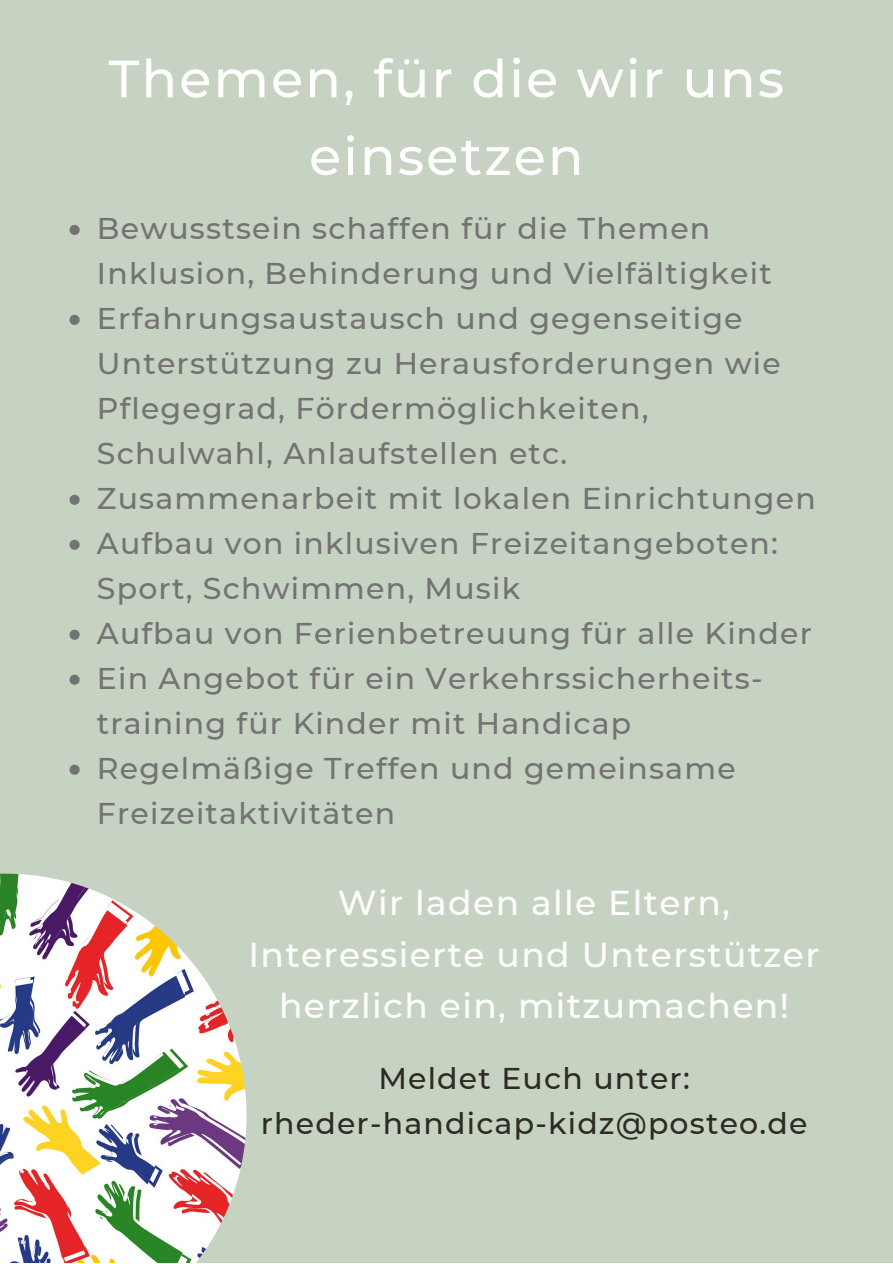
<style>
.page{position:relative;width:893px;height:1264px;background:#fff}
.page>*{position:absolute;margin:0;border:0;box-sizing:border-box;transform-origin:0 0}
.t1{font:500 52.5px/77.6px "Montserrat";letter-spacing:.04em;color:#fff;text-align:center}
.t2{font:500 34.5px/51.8px "Montserrat";letter-spacing:.04em;color:#fff;text-align:center}
.t3{font:500 30px/45px "Montserrat";letter-spacing:.04em;color:#737373}
.t4{font:500 30px "Montserrat";letter-spacing:.04em;color:#2e2b24}
</style>
<div class="page">
<div style="left:0;top:0;width:892px;height:1262px;background:#c7d3c2"></div>
<svg style="left:69px;top:225px;width:11px;height:10px"></svg>
<svg style="left:69px;top:315px;width:11px;height:10px"></svg>
<svg style="left:69px;top:495px;width:11px;height:10px"></svg>
<svg style="left:69px;top:539px;width:11px;height:11px"></svg>
<svg style="left:69px;top:629px;width:11px;height:10px"></svg>
<svg style="left:69px;top:674px;width:11px;height:10px"></svg>
<svg style="left:69px;top:764px;width:11px;height:10px"></svg>
<img style="left:0;top:873px;width:246px;height:389px">
<p class="t1" style="left:108px;top:40px;width:677px">Themen, für die wir uns einsetzen</p>
<p class="t3" style="left:97px;top:206px;width:676px">Bewusstsein schaffen für die Themen<br>Inklusion, Behinderung und Vielfältigkeit</p>
<p class="t3" style="left:97px;top:296px;width:685px">Erfahrungsaustausch und gegenseitige Unterstützung zu Herausforderungen wie Pflegegrad, Fördermöglichkeiten, Schulwahl, Anlaufstellen etc.</p>
<p class="t3" style="left:97px;top:476px;width:720px">Zusammenarbeit mit lokalen Einrichtungen</p>
<p class="t3" style="left:97px;top:521px;width:682px">Aufbau von inklusiven Freizeitangeboten:<br>Sport, Schwimmen, Musik</p>
<p class="t3" style="left:97px;top:611px;width:716px">Aufbau von Ferienbetreuung für alle Kinder</p>
<p class="t3" style="left:97px;top:656px;width:667px">Ein Angebot für ein Verkehrssicherheits&shy;training für Kinder mit Handicap</p>
<p class="t3" style="left:97px;top:746px;width:640px">Regelmäßige Treffen und gemeinsame<br>Freizeitaktivitäten</p>
<p class="t2" style="left:248px;top:876px;width:572px">Wir laden alle Eltern,<br>Interessierte und Unterstützer herzlich ein, mitzumachen!</p>
<p class="t4" style="left:378px;top:1060px;width:313px">Meldet Euch unter:</p>
<p class="t4" style="left:261px;top:1104px;width:548px">rheder-handicap-kidz@posteo.de</p>
</div>
